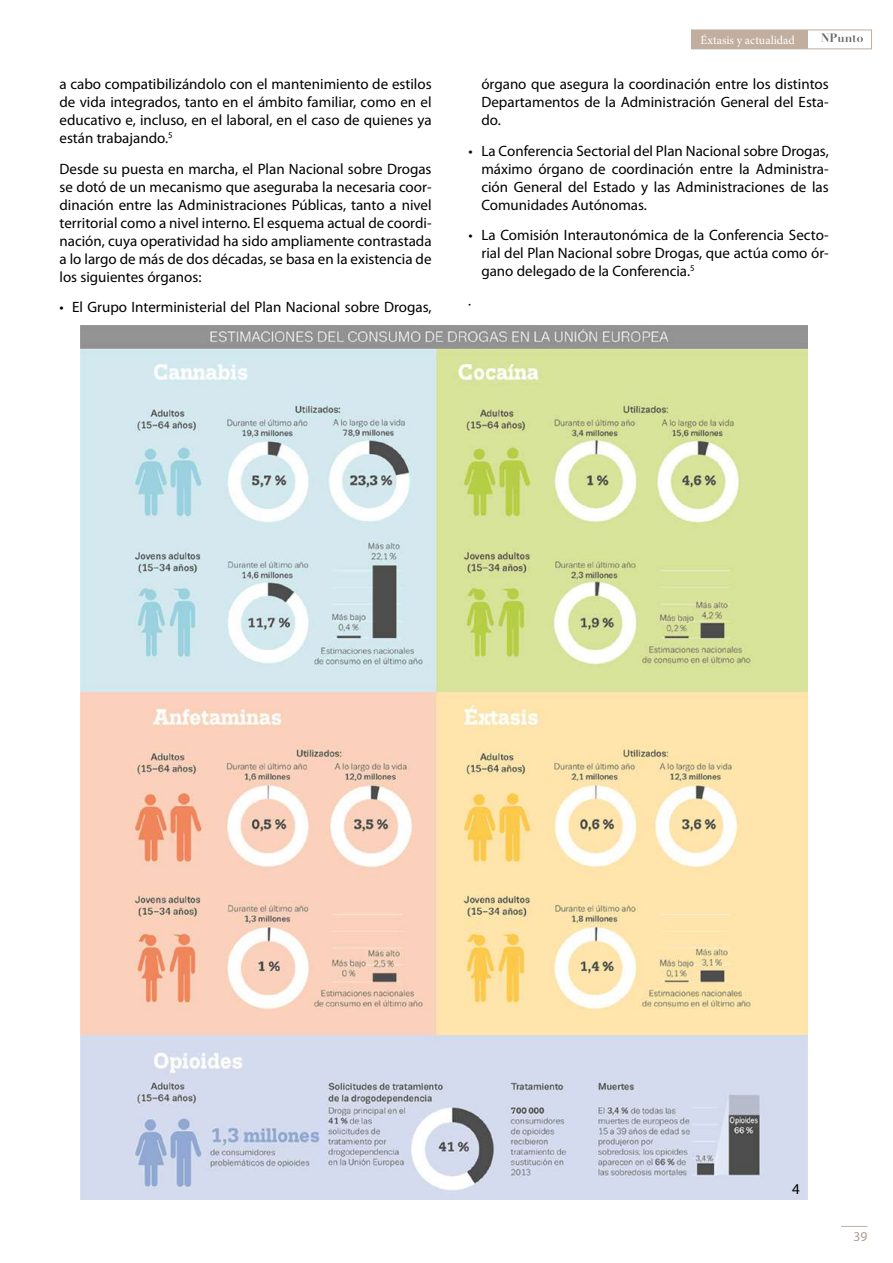
<style>
.page{position:relative;width:893px;height:1263px;background:#fff}
.page>*{position:absolute;margin:0;border:0;box-sizing:border-box;transform-origin:0 0}
.t1{font:15px/18px "Myriad Pro";color:#000;text-align:justify}
.t2{font:13.5px "Myriad Pro";color:#ae9c91}
.t3{font:12px "Minion Pro";color:#fff}
.t4{font:700 12px "Didot LH";color:#646567}
.t5{font:8.7px "Myriad Pro";color:#000}
</style>
<div class="page">
<svg style="left:841px;top:1226px;width:26px;height:1px"></svg>
<div style="left:691px;top:30px;width:181px;height:19px;border:1px solid #c1ae9e"></div>
<div style="left:691px;top:30px;width:117px;height:19px;background:#c1ae9e"></div>
<img style="left:81px;top:325px;width:727px;height:874px">
<p class="t1" style="left:60px;top:75px;width:374px">a cabo compatibilizándolo con el mantenimiento de estilos de vida integrados, tanto en el ámbito familiar, como en el educativo e, incluso, en el laboral, en el caso de quienes ya están trabajando.<sup>5</sup></p>
<p class="t1" style="left:60px;top:159px;width:374px">Desde su puesta en marcha, el Plan Nacional sobre Drogas se dotó de un mecanismo que aseguraba la necesaria coor&shy;dinación entre las Administraciones Públicas, tanto a nivel territorial como a nivel interno. El esquema actual de coordi&shy;nación, cuya operatividad ha sido ampliamente contrastada a lo largo de más de dos décadas, se basa en la existencia de los siguientes órganos:</p>
<p class="t1" style="left:60px;top:298px;width:374px">• El Grupo Interministerial del Plan Nacional sobre Drogas,</p>
<p class="t3" style="left:700px;top:32px;width:96px">Éxtasis y actualidad</p>
<p class="t4" style="left:821px;top:30px;width:44px">NPunto</p>
<p class="t1" style="left:481px;top:75px;width:349px">órgano que asegura la coordinación entre los distintos Departamentos de la Administración General del Esta&shy;do.</p>
<p class="t1" style="left:481px;top:141px;width:349px;text-indent:-13px">• La Conferencia Sectorial del Plan Nacional sobre Drogas, máximo órgano de coordinación entre la Administra&shy;ción General del Estado y las Administraciones de las Comunidades Autónomas.</p>
<p class="t1" style="left:481px;top:226px;width:349px;text-indent:-13px">• La Comisión Interautonómica de la Conferencia Secto&shy;rial del Plan Nacional sobre Drogas, que actúa como ór&shy;gano delegado de la Conferencia.<sup>5</sup></p>
<p class="t5" style="left:469px;top:299px;width:4px">•</p>
<p class="t1" style="left:792px;top:1180px;width:9px">4</p>
<p class="t2" style="left:854px;top:1228px;width:15px">39</p>
</div>
